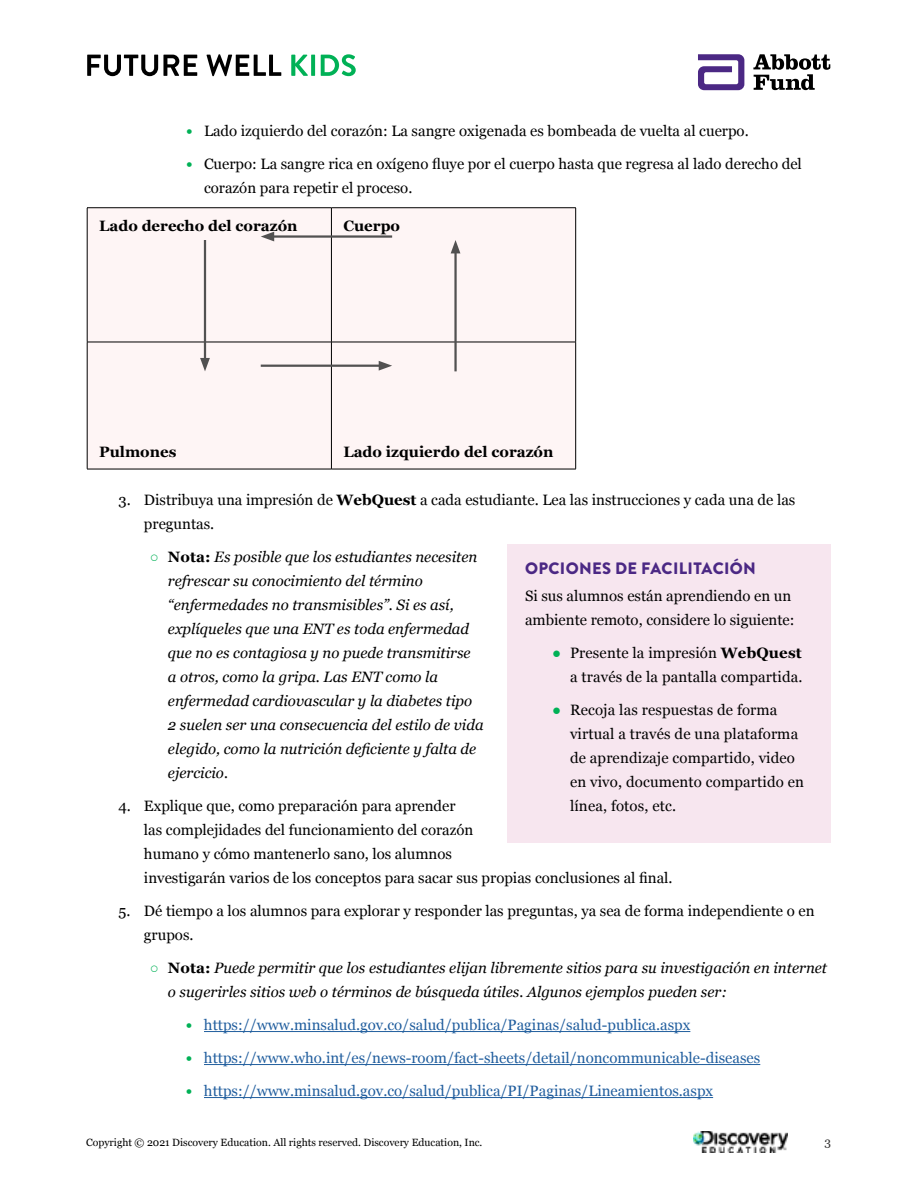
<style>
.page{position:relative;width:918px;height:1188px;background:#fff}
.page>*{position:absolute;margin:0;border:0;box-sizing:border-box;transform-origin:0 0}
.t1{font:900 16.5px "Brandon Grotesque";letter-spacing:.02em;color:#4b2884}
.t2{font:15px/24px "Georgia";color:#000}
.t3{font:italic 15px/24px "Georgia";color:#000}
.t4{font:15px "Georgia";color:#215e9e}
.t5{font:700 15px "Georgia";color:#000}
.t6{font:12px "Georgia";color:#343333}
.t7{font:10.5px "Georgia";color:#000}
.s1{font-weight:700;color:#00b156}
.s2{font-weight:700}
.s3{font-family:"Arial";font-style:normal;color:#00b156}
.s4{font-weight:700;font-style:normal}
.s5{font-family:"Arial";color:#00b156}
</style>
<div class="page">
<img style="left:694px;top:1131px;width:94px;height:22px">
<svg style="left:87px;top:54px;width:194px;height:22px"></svg>
<svg style="left:291px;top:55px;width:24px;height:21px"></svg>
<svg style="left:321px;top:54px;width:35px;height:22px"></svg>
<svg style="left:753px;top:54px;width:77px;height:36px"></svg>
<svg style="left:698px;top:54px;width:46px;height:36px"></svg>
<hr style="left:204px;top:1031px;width:486px;height:1px;background:#215e9e">
<hr style="left:204px;top:1064px;width:556px;height:1px;background:#215e9e">
<hr style="left:204px;top:1097px;width:509px;height:1px;background:#215e9e">
<div style="left:88px;top:208px;width:487px;height:261px;background:#fef5f5"></div>
<hr style="left:87px;top:207px;width:244px;height:1px;background:#000">
<hr style="left:87px;top:208px;width:1px;height:134px;background:#000">
<hr style="left:331px;top:207px;width:245px;height:1px;background:#000">
<hr style="left:331px;top:208px;width:1px;height:134px;background:#000">
<hr style="left:575px;top:208px;width:1px;height:134px;background:#000">
<hr style="left:87px;top:342px;width:244px;height:1px;background:#000">
<hr style="left:87px;top:342px;width:1px;height:127px;background:#000">
<hr style="left:331px;top:342px;width:245px;height:1px;background:#000">
<hr style="left:331px;top:342px;width:1px;height:127px;background:#000">
<hr style="left:575px;top:342px;width:1px;height:127px;background:#000">
<hr style="left:87px;top:469px;width:244px;height:1px;background:#000">
<hr style="left:331px;top:469px;width:245px;height:1px;background:#000">
<hr style="left:454px;top:249px;width:3px;height:122px;background:#525151">
<svg style="left:451px;top:240px;width:9px;height:13px"></svg>
<hr style="left:204px;top:240px;width:2px;height:122px;background:#525151">
<svg style="left:200px;top:358px;width:10px;height:13px"></svg>
<hr style="left:261px;top:365px;width:122px;height:2px;background:#525151">
<svg style="left:379px;top:361px;width:13px;height:10px"></svg>
<hr style="left:270px;top:235px;width:122px;height:3px;background:#525151">
<svg style="left:261px;top:232px;width:13px;height:9px"></svg>
<div style="left:507px;top:544px;width:324px;height:299px;background:#f7e6ef"></div>
<p class="t2" style="left:186px;top:118px;width:564px"><span class="s1">•</span> Lado izquierdo del corazón: La sangre oxigenada es bombeada de vuelta al cuerpo.</p>
<p class="t2" style="left:204px;top:151px;width:599px;text-indent:-18px"><span class="s1">•</span> Cuerpo: La sangre rica en oxígeno fluye por el cuerpo hasta que regresa al lado derecho del corazón para repetir el proceso.</p>
<p class="t5" style="left:99px;top:215px;width:200px">Lado derecho del corazón</p>
<p class="t5" style="left:343px;top:215px;width:58px">Cuerpo</p>
<p class="t5" style="left:99px;top:441px;width:79px">Pulmones</p>
<p class="t5" style="left:343px;top:441px;width:212px">Lado izquierdo del corazón</p>
<p class="t2" style="left:144px;top:487px;width:653px;text-indent:-26px">3. Distribuya una impresión de <span class="s2">WebQuest</span> a cada estudiante. Lea las instrucciones y cada una de las preguntas.</p>
<p class="t3" style="left:168px;top:544px;width:317px;text-indent:-18px"><span class="s3">○</span> <span class="s4">Nota:</span> Es posible que los estudiantes necesiten refrescar su conocimiento del término “enfermedades no transmisibles”. Si es así, explíqueles que una ENT es toda enfermedad que no es contagiosa y no puede transmitirse<br>a otros, como la gripa. Las ENT como la enfermedad cardiovascular y la diabetes tipo 2 suelen ser una consecuencia del estilo de vida elegido, como la nutrición deficiente y falta de ejercicio.</p>
<p class="t2" style="left:144px;top:793px;width:530px;text-indent:-26px">4. Explique que, como preparación para aprender<br>las complejidades del funcionamiento del corazón<br>humano y cómo mantenerlo sano, los alumnos<br>investigarán varios de los conceptos para sacar sus propias conclusiones al final.</p>
<p class="t2" style="left:144px;top:898px;width:672px;text-indent:-26px">5. Dé tiempo a los alumnos para explorar y responder las preguntas, ya sea de forma independiente o en grupos.</p>
<p class="t3" style="left:168px;top:955px;width:661px;text-indent:-18px"><span class="s3">○</span> <span class="s4">Nota:</span> Puede permitir que los estudiantes elijan libremente sitios para su investigación en internet o sugerirles sitios web o términos de búsqueda útiles. Algunos ejemplos pueden ser:</p>
<p class="t4" style="left:186px;top:1014px;width:506px"><span class="s1">•</span> https://www.minsalud.gov.co/salud/publica/Paginas/salud-publica.aspx</p>
<p class="t4" style="left:186px;top:1047px;width:576px"><span class="s1">•</span> https://www.who.int/es/news-room/fact-sheets/detail/noncommunicable-diseases</p>
<p class="t4" style="left:186px;top:1080px;width:529px"><span class="s1">•</span> https://www.minsalud.gov.co/salud/publica/PI/Paginas/Lineamientos.aspx</p>
<p class="t1" style="left:525px;top:556px;width:232px">OPCIONES DE FACILITACIÓN</p>
<p class="t2" style="left:525px;top:583px;width:271px">Si sus alumnos están aprendiendo en un ambiente remoto, considere lo siguiente:</p>
<p class="t2" style="left:552px;top:640px;width:252px;text-align:right"><span class="s5">●</span> Presente la impresión <span class="s2">WebQuest </span>a través de la pantalla compartida.</p>
<p class="t2" style="left:570px;top:697px;width:236px;text-indent:-18px"><span class="s5">●</span> Recoja las respuestas de forma virtual a través de una plataforma de aprendizaje compartido, video en vivo, documento compartido en línea, fotos, etc.</p>
<p class="t7" style="left:86px;top:1135px;width:398px">Copyright © 2021 Discovery Education. All rights reserved. Discovery Education, Inc.</p>
<p class="t6" style="left:824px;top:1133px;width:8px">3</p>
</div>
